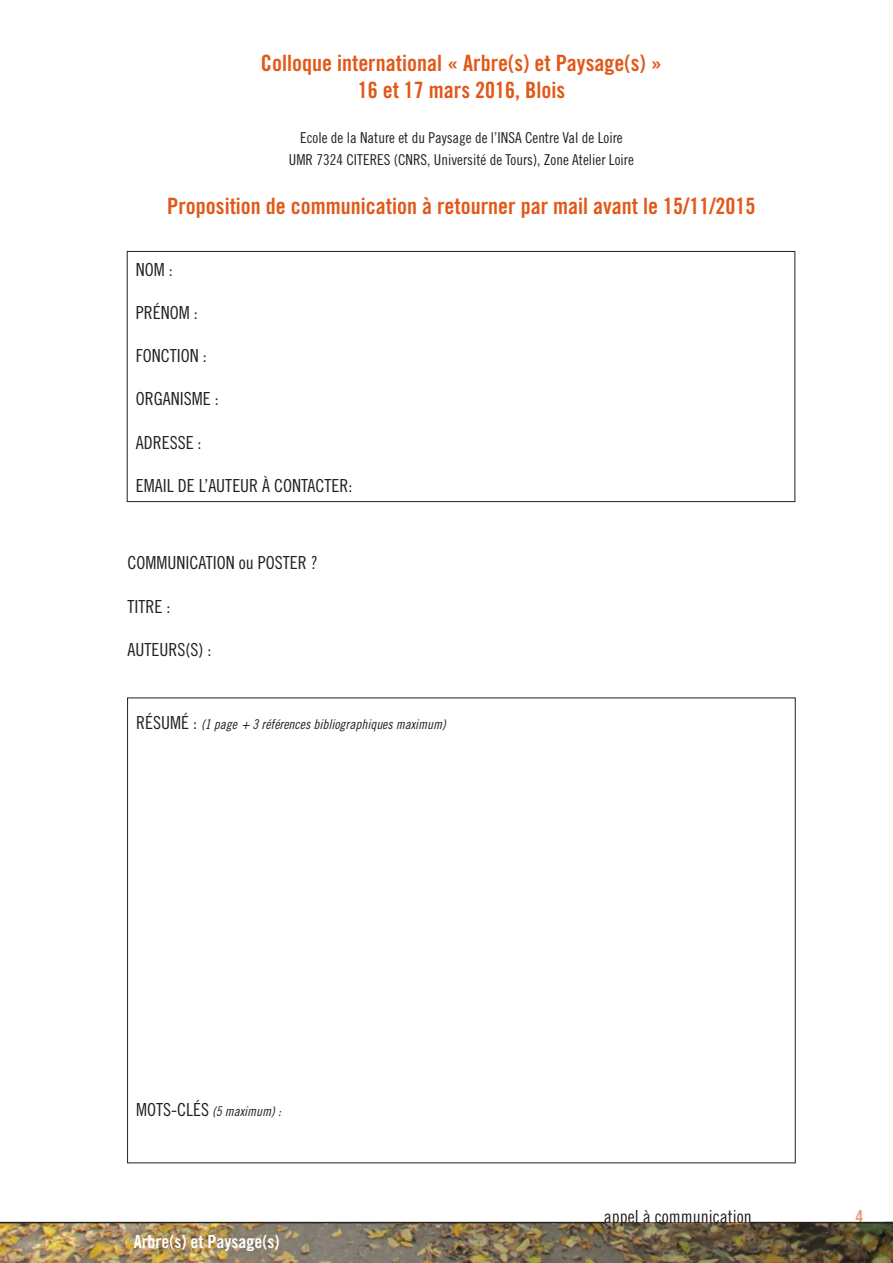
<style>
.page{position:relative;width:893px;height:1263px;background:#fff}
.page>*{position:absolute;margin:0;border:0;box-sizing:border-box;transform-origin:0 0}
.t1{font:22.5px "Trade Gothic Bold Cond Twenty";color:#e15819}
.t2{font:18px "Trade Gothic Cond Eighteen";color:#231f20}
.t3{font:18px "Trade Gothic Bold Cond Twenty";color:#fff}
.t4{font:18px "Trade Gothic Bold Cond Twenty";color:#ed9b75}
.t5{font:15px "Trade Gothic Cond Eighteen";color:#231f20}
.t6{font:13.5px "Trade Gothic Cond Eighteen Obl";color:#231f20}
.s1{font-family:"Trade Gothic Cond Eighteen";font-size:18px}
</style>
<div class="page">
<img style="left:0;top:1222px;width:893px;height:41px">
<hr style="left:0;top:1222px;width:606px;height:1px;background:#231f20">
<hr style="left:750px;top:1222px;width:143px;height:1px;background:#231f20">
<div style="left:127px;top:251px;width:668px;height:251px;border:1px solid #231f20"></div>
<p class="t1" style="left:261px;top:50px;width:403px">Colloque international « Arbre(s) et Paysage(s) »</p>
<p class="t1" style="left:358px;top:77px;width:209px">16 et 17 mars 2016, Blois</p>
<p class="t5" style="left:300px;top:129px;width:324px">Ecole de la Nature et du Paysage de l’INSA Centre Val de Loire</p>
<p class="t5" style="left:289px;top:151px;width:346px">UMR 7324 CITERES (CNRS, Université de Tours), Zone Atelier Loire</p>
<p class="t1" style="left:167px;top:192px;width:590px">Proposition de communication à retourner par mail avant le 15/11/2015</p>
<p class="t2" style="left:136px;top:259px;width:38px">NOM :</p>
<p class="t2" style="left:136px;top:302px;width:63px">PRÉNOM :</p>
<p class="t2" style="left:136px;top:345px;width:72px">FONCTION :</p>
<p class="t2" style="left:136px;top:388px;width:84px">ORGANISME :</p>
<p class="t2" style="left:136px;top:431px;width:67px">ADRESSE :</p>
<p class="t2" style="left:136px;top:475px;width:218px">EMAIL DE L’AUTEUR À CONTACTER:</p>
<p class="t2" style="left:128px;top:552px;width:192px">COMMUNICATION ou POSTER ?</p>
<p class="t2" style="left:128px;top:595px;width:44px">TITRE :</p>
<p class="t2" style="left:128px;top:639px;width:85px">AUTEURS(S) :</p>
<p class="t6" style="left:136px;top:716px;width:311px"><span class="s1">RÉSUMÉ :</span> (1 page + 3 références bibliographiques maximum)</p>
<p class="t6" style="left:136px;top:1103px;width:146px"><span class="s1">MOTS-CLÉS</span> (5 maximum) :</p>
<p class="t3" style="left:134px;top:1230px;width:147px">Arbre(s) et Paysage(s)</p>
<p class="t2" style="left:604px;top:1206px;width:149px">appel à communication</p>
<p class="t4" style="left:855px;top:1205px;width:9px">4</p>
</div>
